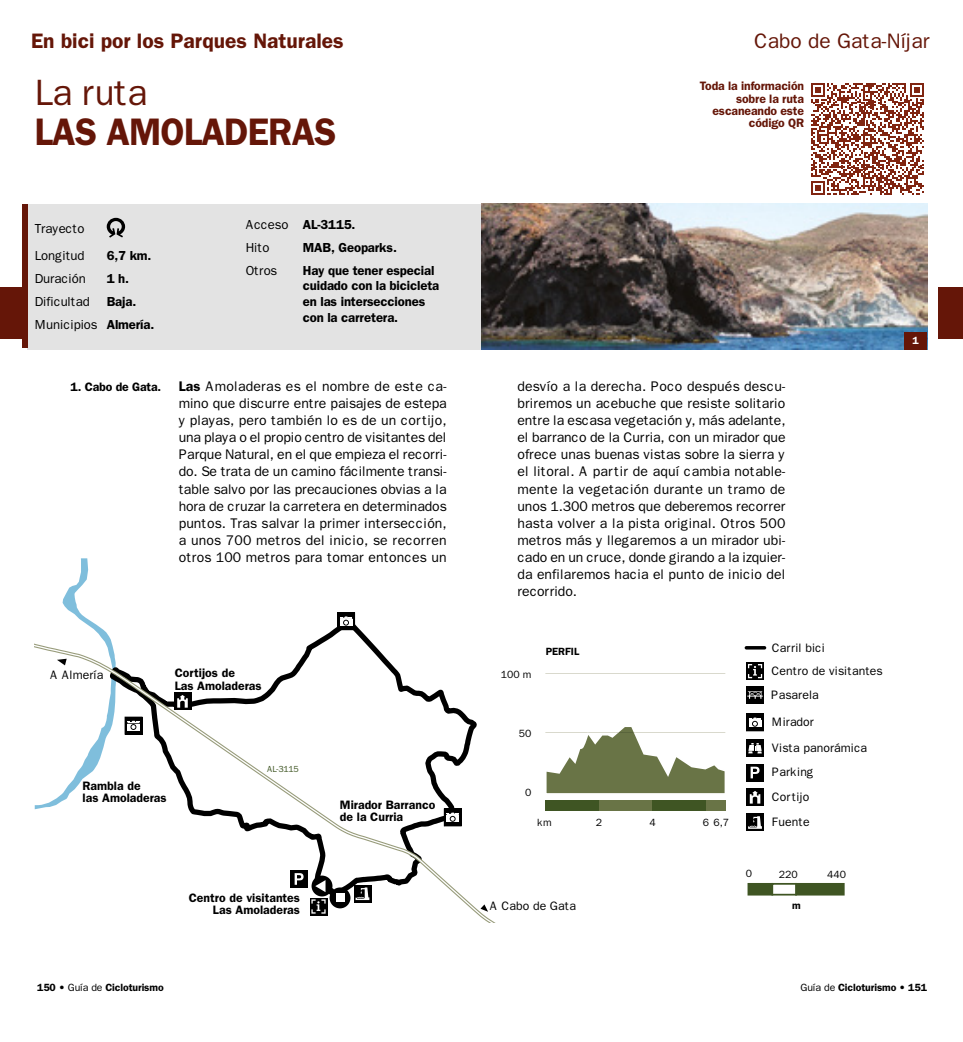
<style>
.page{position:relative;width:963px;height:1042px;background:#fff}
.page>*{position:absolute;margin:0;border:0;box-sizing:border-box;transform-origin:0 0}
.EP-Tit_ruta{font:600 38.5px "Franklin Gothic";letter-spacing:-.02em;color:#651608;scale:.95 1}
.EP-Antetit{font:36.75px "Franklin Gothic";letter-spacing:-.02em;color:#651608}
.t1{font:600 21px "Franklin Gothic";color:#651608}
.t2{font:21px "Franklin Gothic";color:#651608}
.Texto_primer_parrafo{font:14px/17.2px "Franklin Gothic";letter-spacing:.005em;color:#000;text-align:justify}
.Texto_tabla_ficha_EP{font:600 13.12px/15.8px "Franklin Gothic";letter-spacing:-.01em;color:#000}
.Texto_tabla_ficha_EP-2{font:13.12px "Franklin Gothic";letter-spacing:-.01em;color:#000}
.Pie_foto{font:600 12.25px/12.2px "Franklin Gothic";color:#000}
.t3{font:12.25px/25px "Franklin Gothic";color:#000}
.Texto_notas{font:600 12.25px/12.2px "Franklin Gothic";letter-spacing:-.01em;color:#651608;text-align:right}
.t4{font:600 10.5px "Franklin Gothic";letter-spacing:-.01em;color:#000}
.t5{font:10.5px "Franklin Gothic";color:#000}
.NV-Números_fotos{font:600 10.5px "Franklin Gothic";color:#fff}
.t6{font:8.92px "Franklin Gothic";letter-spacing:-.03em;color:#3f5523}
.s1{font-weight:600}
.s2{font-weight:400}
</style>
<div class="page">
<div style="left:0;top:288px;width:25px;height:51px;background:#651608"></div>
<div style="left:938px;top:288px;width:24px;height:51px;background:#651608"></div>
<svg style="left:35px;top:625px;width:461px;height:298px"></svg>
<svg style="left:747px;top:883px;width:97px;height:12px"></svg>
<hr style="left:744px;top:646px;width:22px;height:3px;background:#000;border-radius:2px">
<div style="left:746px;top:686px;width:17px;height:18px;background:#000"></div>
<svg style="left:747px;top:691px;width:15px;height:8px"></svg>
<svg style="left:746px;top:713px;width:17px;height:18px"></svg>
<div style="left:746px;top:739px;width:17px;height:18px;background:#000"></div>
<svg style="left:748px;top:743px;width:13px;height:10px"></svg>
<div style="left:746px;top:764px;width:17px;height:17px;background:#000"></div>
<svg style="left:750px;top:767px;width:9px;height:11px"></svg>
<svg style="left:746px;top:788px;width:17px;height:18px"></svg>
<svg style="left:749px;top:791px;width:11px;height:12px"></svg>
<div style="left:746px;top:814px;width:17px;height:17px;background:#000"></div>
<svg style="left:748px;top:816px;width:13px;height:13px"></svg>
<svg style="left:746px;top:662px;width:17px;height:18px"></svg>
<svg style="left:747px;top:664px;width:15px;height:14px"></svg>
<div style="left:545px;top:800px;width:54px;height:11px;background:#3f5523"></div>
<div style="left:599px;top:800px;width:53px;height:11px;background:#697446"></div>
<div style="left:652px;top:800px;width:53px;height:11px;background:#3f5523"></div>
<div style="left:705px;top:800px;width:20px;height:11px;background:#697446"></div>
<svg style="left:545px;top:727px;width:181px;height:67px"></svg>
<hr style="left:545px;top:673px;width:180px;height:1px;background:#d4d4c7">
<svg style="left:35px;top:558px;width:81px;height:251px"></svg>
<div style="left:290px;top:870px;width:18px;height:18px;background:#000"></div>
<svg style="left:294px;top:873px;width:9px;height:12px"></svg>
<svg style="left:310px;top:898px;width:17px;height:17px"></svg>
<svg style="left:311px;top:899px;width:14px;height:14px"></svg>
<svg style="left:444px;top:808px;width:17px;height:18px"></svg>
<svg style="left:337px;top:612px;width:18px;height:18px"></svg>
<svg style="left:125px;top:716px;width:17px;height:18px"></svg>
<svg style="left:354px;top:885px;width:17px;height:17px"></svg>
<svg style="left:355px;top:887px;width:14px;height:13px"></svg>
<div style="left:174px;top:692px;width:17px;height:18px;background:#000"></div>
<svg style="left:177px;top:695px;width:11px;height:12px"></svg>
<svg style="left:480px;top:904px;width:8px;height:8px"></svg>
<div style="left:329px;top:887px;width:21px;height:21px;background:#000;border-radius:50%"></div>
<div style="left:336px;top:894px;width:8px;height:8px;background:#fff"></div>
<div style="left:311px;top:875px;width:21px;height:21px;background:#000;border-radius:50%"></div>
<svg style="left:315px;top:880px;width:10px;height:12px"></svg>
<div style="left:28px;top:204px;width:898px;height:145px;background:#e3e3e3"></div>
<img style="left:481px;top:204px;width:445px;height:145px">
<svg style="left:811px;top:83px;width:112px;height:112px"></svg>
<div style="left:22px;top:204px;width:6px;height:143px;background:#651608"></div>
<svg style="left:107px;top:218px;width:18px;height:20px"></svg>
<div style="left:904px;top:332px;width:22px;height:17px;background:#651608"></div>
<h3 class="t1" style="left:31px;top:28px;width:314px">En bici por los Parques Naturales</h3>
<h3 class="t2" style="left:754px;top:28px;width:177px">Cabo de Gata-Níjar</h3>
<p class="EP-Antetit" style="left:35px;top:71px;width:114px">La ruta</p>
<p class="EP-Tit_ruta" style="left:35px;top:109px;width:319px">LAS AMOLADERAS</p>
<p class="Texto_tabla_ficha_EP-2" style="left:35px;top:221px;width:51px">Trayecto</p>
<p class="Texto_tabla_ficha_EP-2" style="left:35px;top:248px;width:51px">Longitud</p>
<p class="Texto_tabla_ficha_EP" style="left:107px;top:248px;width:46px">6,7 km.</p>
<p class="Texto_tabla_ficha_EP-2" style="left:35px;top:271px;width:53px">Duración</p>
<p class="Texto_tabla_ficha_EP" style="left:107px;top:271px;width:24px">1 h.</p>
<p class="Texto_tabla_ficha_EP-2" style="left:35px;top:294px;width:57px">Dificultad</p>
<p class="Texto_tabla_ficha_EP" style="left:107px;top:294px;width:31px">Baja.</p>
<p class="Texto_tabla_ficha_EP-2" style="left:35px;top:317px;width:64px">Municipios</p>
<p class="Texto_tabla_ficha_EP" style="left:107px;top:317px;width:49px">Almería.</p>
<p class="Texto_tabla_ficha_EP-2" style="left:246px;top:217px;width:44px">Acceso</p>
<p class="Texto_tabla_ficha_EP" style="left:303px;top:216px;width:54px">AL-3115.</p>
<p class="Texto_tabla_ficha_EP-2" style="left:246px;top:240px;width:25px">Hito</p>
<p class="Texto_tabla_ficha_EP" style="left:303px;top:239px;width:96px">MAB, Geoparks.</p>
<p class="Texto_tabla_ficha_EP-2" style="left:246px;top:263px;width:33px">Otros</p>
<p class="Texto_tabla_ficha_EP" style="left:303px;top:262px;width:138px">Hay que tener especial cuidado con la bicicleta en las intersecciones con la carretera.</p>
<p class="Texto_notas" style="left:699px;top:80px;width:106px">Toda la información sobre la ruta escaneando este código QR</p>
<p class="Pie_foto" style="left:71px;top:380px;width:92px">1. Cabo de Gata.</p>
<p class="Texto_primer_parrafo" style="left:179px;top:377px;width:269px"><span class="s1">Las</span> Amoladeras es el nombre de este ca&shy;mino que discurre entre paisajes de estepa y playas, pero también lo es de un cortijo, una playa o el propio centro de visitantes del Parque Natural, en el que empieza el recorri&shy;do. Se trata de un camino fácilmente transi&shy;table salvo por las precauciones obvias a la hora de cruzar la carretera en determinados puntos. Tras salvar la primer intersección, a unos 700 metros del inicio, se recorren otros 100 metros para tomar entonces un</p>
<p class="Texto_primer_parrafo" style="left:517px;top:377px;width:269px">desvío a la derecha. Poco después descu&shy;briremos un acebuche que resiste solitario entre la escasa vegetación y, más adelante, el barranco de la Curria, con un mirador que ofrece unas buenas vistas sobre la sierra y el litoral. A partir de aquí cambia notable&shy;mente la vegetación durante un tramo de unos 1.300 metros que deberemos recorrer hasta volver a la pista original. Otros 500 metros más y llegaremos a un mirador ubi&shy;cado en un cruce, donde girando a la izquier&shy;da enfilaremos hacia el punto de inicio del recorrido.</p>
<p class="t3" style="left:50px;top:662px;width:55px">A Almería</p>
<p class="Pie_foto" style="left:175px;top:667px;width:88px">Cortijos de<br>Las Amoladeras</p>
<p class="Pie_foto" style="left:83px;top:779px;width:86px">Rambla de<br>las Amoladeras</p>
<p class="t6" style="left:267px;top:763px;width:33px">AL-3115</p>
<p class="Pie_foto" style="left:189px;top:892px;width:113px;text-align:right">Centro de visitantes<br>Las Amoladeras</p>
<p class="Pie_foto" style="left:340px;top:798px;width:97px">Mirador Barranco de la Curria</p>
<p class="t5" style="left:501px;top:668px;width:32px">100 m</p>
<p class="t4" style="left:545px;top:645px;width:35px">PERFIL</p>
<p class="t5" style="left:519px;top:727px;width:14px">50</p>
<p class="t5" style="left:525px;top:786px;width:8px">0</p>
<p class="t5" style="left:537px;top:816px;width:16px">km</p>
<p class="t5" style="left:596px;top:816px;width:8px">2</p>
<p class="t5" style="left:649px;top:816px;width:8px">4</p>
<p class="t5" style="left:702px;top:816px;width:28px">6 6,7</p>
<p class="t3" style="left:490px;top:893px;width:87px">A Cabo de Gata</p>
<p class="t3" style="left:771px;top:635px;width:55px">Carril bici</p>
<p class="t3" style="left:771px;top:682px;width:49px">Pasarela</p>
<p class="t3" style="left:771px;top:708px;width:97px;line-height:26.2px">Mirador<br>Vista panorámica</p>
<p class="t3" style="left:771px;top:759px;width:43px">Parking<br>Cortijo<br>Fuente</p>
<p class="t3" style="left:771px;top:658px;width:113px">Centro de visitantes</p>
<p class="t5" style="left:745px;top:867px;width:8px">0</p>
<p class="t5" style="left:778px;top:868px;width:20px">220</p>
<p class="t5" style="left:827px;top:868px;width:20px">440</p>
<p class="t4" style="left:792px;top:899px;width:10px">m</p>
<p class="NV-Números_fotos" style="left:912px;top:334px;width:8px">1</p>
<p class="t4" style="left:37px;top:981px;width:128px">150 • <span class="s2">Guía de</span> Cicloturismo</p>
<p class="t4" style="left:800px;top:981px;width:128px"><span class="s2">Guía de</span> Cicloturismo • 151</p>
</div>
